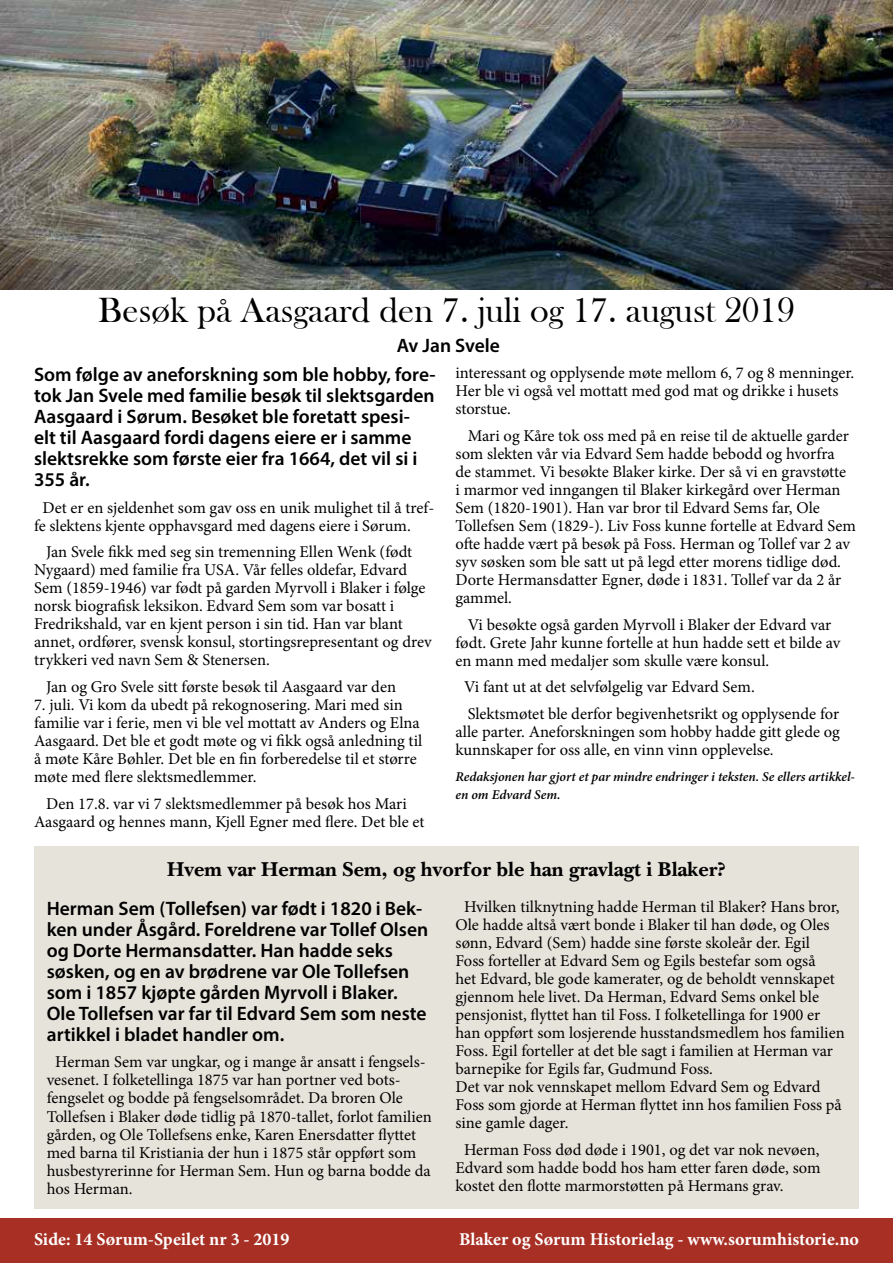
<style>
.page{position:relative;width:893px;height:1263px;background:#fff}
.page>*{position:absolute;margin:0;border:0;box-sizing:border-box;transform-origin:0 0}
.t1{font:36px "Bask Old Face";color:#000}
.t2{font:700 21px "Baskerville Black S Si";color:#000}
.t3{font:600 19.5px/21px "Myriad Pro";color:#000}
.t4{font:700 18px "Minion Pro";color:#fff}
.t5{font:16.5px/18px "Minion Pro";color:#000}
.t6{font:italic 600 13.5px/18px "Minion Pro";letter-spacing:-.005em;color:#000}
</style>
<div class="page">
<div style="left:0;top:1218px;width:893px;height:45px;background:#a72f24"></div>
<div style="left:34px;top:846px;width:825px;height:363px;background:#e6e3da"></div>
<img style="left:0;top:0;width:893px;height:289px">
<h1 class="t1" style="left:98px;top:291px;width:698px">Besøk på Aasgaard den 7. juli og 17. august 2019</h1>
<p class="t3" style="left:34px;top:330px;width:467px;line-height:29.5px;text-indent:363px">Av Jan Svele<br>Som følge av aneforskning som ble hobby, fore-</p>
<p class="t3" style="left:34px;top:385px;width:402px">tok Jan Svele med familie besøk til slektsgarden Aasgaard i Sørum. Besøket ble foretatt spesi&shy;elt til Aasgaard fordi dagens eiere er i samme slektsrekke som første eier fra 1664, det vil si i 355 år.</p>
<p class="t5" style="left:34px;top:499px;width:402px;text-indent:8px">Det er en sjeldenhet som gav oss en unik mulighet til å tref&shy;fe slektens kjente opphavsgard med dagens eiere i Sørum.</p>
<p class="t5" style="left:34px;top:543px;width:399px;text-indent:12px">Jan Svele fikk med seg sin tremenning Ellen Wenk (født Nygaard) med familie fra USA. Vår felles oldefar, Edvard Sem (1859-1946) var født på garden Myrvoll i Blaker i følge norsk biografisk leksikon. Edvard Sem som var bosatt i Fredrikshald, var en kjent person i sin tid. Han var blant annet, ordfører, svensk konsul, stortingsrepresentant og drev trykkeri ved navn Sem &amp; Stenersen.</p>
<p class="t5" style="left:46px;top:678px;width:351px">Jan og Gro Svele sitt første besøk til Aasgaard var den</p>
<p class="t5" style="left:34px;top:696px;width:390px">7. juli. Vi kom da ubedt på rekognosering. Mari med sin familie var i ferie, men vi ble vel mottatt av Anders og Elna Aasgaard. Det ble et godt møte og vi fikk også anledning til å møte Kåre Bøhler. Det ble en fin forberedelse til et større møte med flere slektsmedlemmer.</p>
<p class="t5" style="left:34px;top:794px;width:392px;text-align:center">Den 17.8. var vi 7 slektsmedlemmer på besøk hos Mari<br>Aasgaard og hennes mann, Kjell Egner med flere. Det ble et</p>
<p class="t5" style="left:455px;top:364px;width:400px">interessant og opplysende møte mellom 6, 7 og 8 menninger.<br>Her ble vi også vel mottatt med god mat og drikke i husets storstue.</p>
<p class="t5" style="left:455px;top:427px;width:402px;text-indent:12px">Mari og Kåre tok oss med på en reise til de aktuelle garder som slekten vår via Edvard Sem hadde bebodd og hvorfra<br>de stammet. Vi besøkte Blaker kirke. Der så vi en gravstøtte<br>i marmor ved inngangen til Blaker kirkegård over Herman Sem (1820-1901). Han var bror til Edvard Sems far, Ole Tollefsen Sem (1829-). Liv Foss kunne fortelle at Edvard Sem ofte hadde vært på besøk på Foss. Herman og Tollef var 2 av syv søsken som ble satt ut på legd etter morens tidlige død.<br>Dorte Hermansdatter Egner, døde i 1831. Tollef var da 2 år gammel.</p>
<p class="t5" style="left:455px;top:615px;width:386px;text-indent:12px">Vi besøkte også garden Myrvoll i Blaker der Edvard var født. Grete Jahr kunne fortelle at hun hadde sett et bilde av en mann med medaljer som skulle være konsul.</p>
<p class="t5" style="left:464px;top:673px;width:377px;line-height:26.5px">Vi fant ut at det selvfølgelig var Edvard Sem.<br>Slektsmøtet ble derfor begivenhetsrikt og opplysende for</p>
<p class="t5" style="left:455px;top:722px;width:386px">alle parter. Aneforskningen som hobby hadde gitt glede og kunnskaper for oss alle, en vinn vinn opplevelse.</p>
<p class="t6" style="left:455px;top:767px;width:401px">Redaksjonen har gjort et par mindre endringer i teksten. Se ellers artikkel&shy;en om Edvard Sem.</p>
<p class="t2" style="left:167px;top:857px;width:560px">Hvem var Herman Sem, og hvorfor ble han gravlagt i Blaker?</p>
<p class="t3" style="left:47px;top:897px;width:383px">Herman Sem (Tollefsen) var født i 1820 i Bek&shy;ken under Åsgård. Foreldrene var Tollef Olsen og Dorte Hermansdatter. Han hadde seks søsken, og en av brødrene var Ole Tollefsen som i 1857 kjøpte gården Myrvoll i Blaker.<br>Ole Tollefsen var far til Edvard Sem som neste artikkel i bladet handler om.</p>
<p class="t5" style="left:47px;top:1053px;width:387px;text-indent:8px">Herman Sem var ungkar, og i mange år ansatt i fengsels&shy;vesenet. I folketellinga 1875 var han portner ved bots&shy;fengselet og bodde på fengselsområdet. Da broren Ole Tollefsen i Blaker døde tidlig på 1870-tallet, forlot familien gården, og Ole Tollefsens enke, Karen Enersdatter flyttet med barna til Kristiania der hun i 1875 står oppført som husbestyrerinne for Herman Sem. Hun og barna bodde da hos Herman.</p>
<p class="t5" style="left:455px;top:898px;width:391px;text-indent:8px">Hvilken tilknytning hadde Herman til Blaker? Hans bror, Ole hadde altså vært bonde i Blaker til han døde, og Oles sønn, Edvard (Sem) hadde sine første skoleår der. Egil<br>Foss forteller at Edvard Sem og Egils bestefar som også<br>het Edvard, ble gode kamerater, og de beholdt vennskapet gjennom hele livet. Da Herman, Edvard Sems onkel ble pensjonist, flyttet han til Foss. I folketellinga for 1900 er han oppført som losjerende husstandsmedlem hos familien Foss. Egil forteller at det ble sagt i familien at Herman var barnepike for Egils far, Gudmund Foss.<br>Det var nok vennskapet mellom Edvard Sem og Edvard Foss som gjorde at Herman flyttet inn hos familien Foss på sine gamle dager.</p>
<p class="t5" style="left:455px;top:1140px;width:367px;text-align:justify;text-indent:8px">Herman Foss død døde i 1901, og det var nok nevøen, Edvard som hadde bodd hos ham etter faren døde, som kostet den flotte marmorstøtten på Hermans grav.</p>
<p class="t4" style="left:34px;top:1226px;width:257px">Side: 14 Sørum-Speilet nr 3 - 2019</p>
<p class="t4" style="left:459px;top:1226px;width:401px">Blaker og Sørum Historielag - www.sorumhistorie.no</p>
</div>
